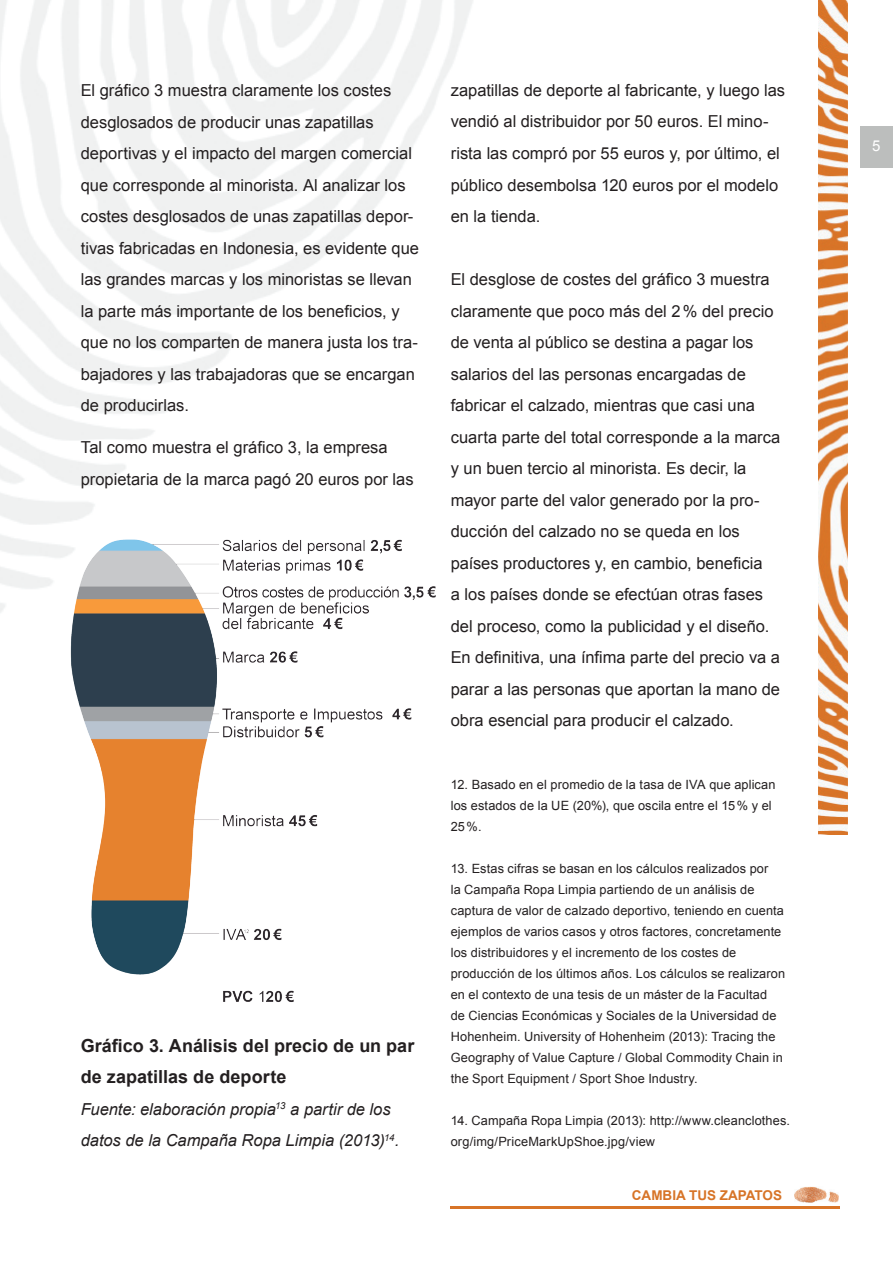
<style>
.page{position:relative;width:893px;height:1263px;background:#fff}
.page>*{position:absolute;margin:0;border:0;box-sizing:border-box;transform-origin:0 0}
.t1{font:700 18px/31.5px "Arial";color:#231f20}
.t2{font:16.5px/31.5px "Arial";color:#231f20}
.t3{font:italic 16.5px/31.5px "Arial";color:#231f20}
.t4{font:15px "Arial";color:#fff}
.t5{font:700 13.5px "Arial";color:#d77427}
.t6{font:12.75px/21px "Arial";letter-spacing:.01em;color:#231f20}
</style>
<div class="page">
<img style="left:451px;top:1206px;width:388px;height:3px">
<img style="left:794px;top:1186px;width:45px;height:17px">
<img style="left:819px;top:0;width:29px;height:834px">
<img style="left:70px;top:539px;width:366px;height:464px">
<p class="t2" style="left:81px;top:75px;width:340px">El gráfico 3 muestra claramente los costes desglosados de producir unas zapatillas deportivas y el impacto del margen comercial que corresponde al minorista. Al analizar los costes desglosados de unas zapatillas depor&shy;tivas fabricadas en Indonesia, es evidente que las grandes marcas y los minoristas se llevan la parte más importante de los beneficios, y que no los comparten de manera justa los tra&shy;bajadores y las trabajadoras que se encargan de producirlas.</p>
<p class="t2" style="left:81px;top:432px;width:334px">Tal como muestra el gráfico 3, la empresa propietaria de la marca pagó 20 euros por las</p>
<p class="t1" style="left:81px;top:1030px;width:335px">Gráfico 3. Análisis del precio de un par de zapatillas de deporte</p>
<p class="t3" style="left:81px;top:1093px;width:320px">Fuente: elaboración propia<sup>13</sup> a partir de los datos de la Campaña Ropa Limpia (2013)<sup>14</sup>.</p>
<p class="t2" style="left:451px;top:75px;width:336px">zapatillas de deporte al fabricante, y luego las vendió al distribuidor por 50 euros. El mino&shy;rista las compró por 55 euros y, por último, el público desembolsa 120 euros por el modelo en la tienda.</p>
<p class="t2" style="left:451px;top:264px;width:331px">El desglose de costes del gráfico 3 muestra claramente que poco más del 2% del precio de venta al público se destina a pagar los salarios del las personas encargadas de fabricar el calzado, mientras que casi una cuarta parte del total corresponde a la marca y un buen tercio al minorista. Es decir, la mayor parte del valor generado por la pro&shy;ducción del calzado no se queda en los países productores y, en cambio, beneficia<br>a los países donde se efectúan otras fases del proceso, como la publicidad y el diseño.<br>En definitiva, una ínfima parte del precio va a parar a las personas que aportan la mano de obra esencial para producir el calzado.</p>
<p class="t6" style="left:451px;top:774px;width:326px">12. Basado en el promedio de la tasa de IVA que aplican los estados de la UE (20%), que oscila entre el 15% y el<br>25%.</p>
<p class="t6" style="left:451px;top:858px;width:336px">13. Estas cifras se basan en los cálculos realizados por<br>la Campaña Ropa Limpia partiendo de un análisis de captura de valor de calzado deportivo, teniendo en cuenta ejemplos de varios casos y otros factores, concretamente los distribuidores y el incremento de los costes de producción de los últimos años. Los cálculos se realizaron en el contexto de una tesis de un máster de la Facultad<br>de Ciencias Económicas y Sociales de la Universidad de Hohenheim. University of Hohenheim (2013): Tracing the Geography of Value Capture / Global Commodity Chain in the Sport Equipment / Sport Shoe Industry.</p>
<p class="t6" style="left:451px;top:1110px;width:341px">14. Campaña Ropa Limpia (2013): http://www.cleanclothes. org/img/PriceMarkUpShoe.jpg/view</p>
<p class="t5" style="left:632px;top:1186px;width:152px">CAMBIA TUS ZAPATOS</p>
<p class="t4" style="left:872px;top:136px;width:10px">5</p>
</div>
